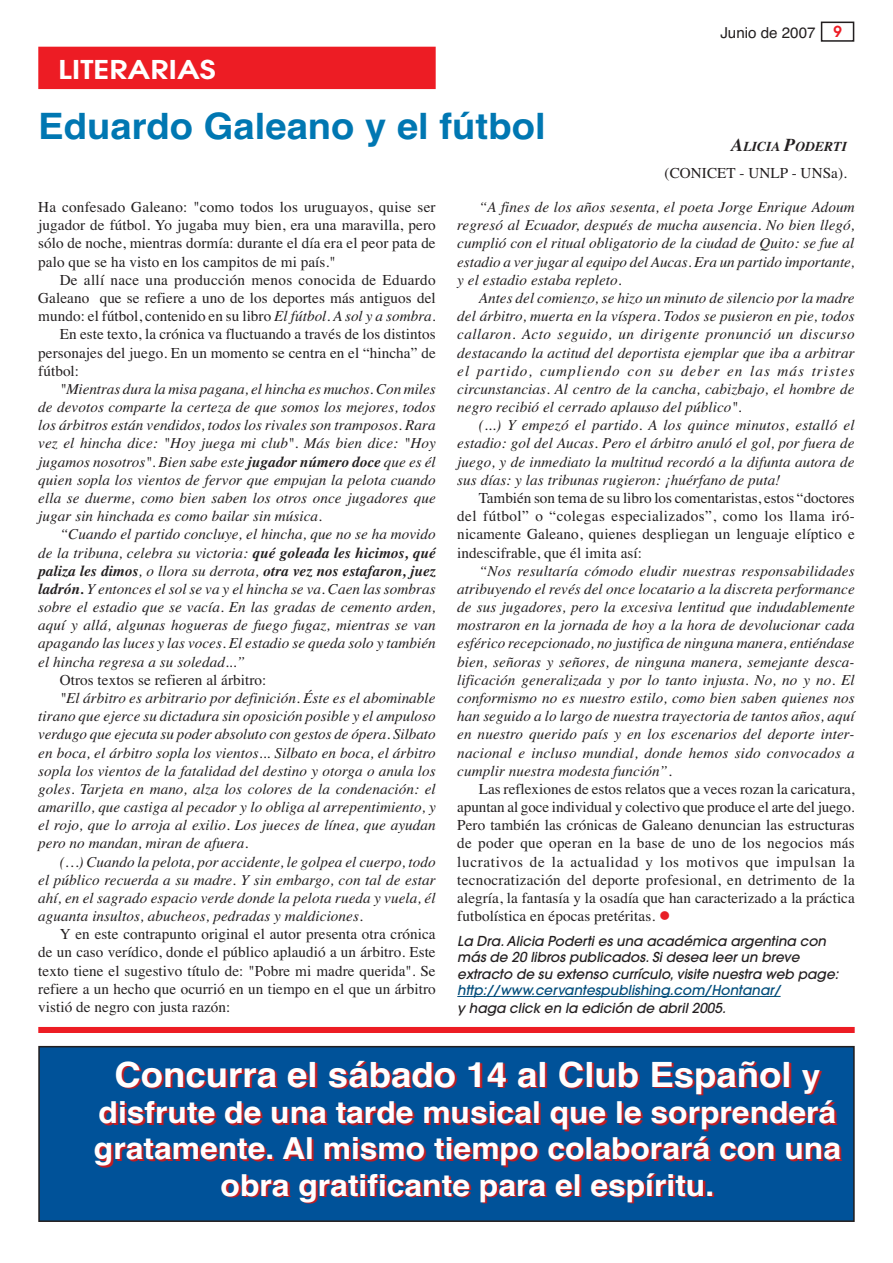
<style>
.page{position:relative;width:893px;height:1263px;background:#fff}
.page>*{position:absolute;margin:0;border:0;box-sizing:border-box;transform-origin:0 0}
.t1{font:700 36.3px "Helvetica";color:#0077b2;scale:1.05 1}
.t2{font:700 34.8px "Helvetica";color:#fff;scale:1.05 1}
.t3{font:700 30.3px/36.3px "Helvetica";color:#fff;text-align:center;scale:1.05 1}
.t4{font:600 25.8px "Avant Garde";color:#fff;scale:1.2 1}
.t5{font:italic 15.15px/18.1px "Times";letter-spacing:.005em;color:#231f20;text-align:justify}
.t6{font:15.15px/18.1px "Times";letter-spacing:.005em;color:#231f20;text-align:justify}
.t7{font:15.15px "Helvetica";color:#231f20}
.t8{font:italic 500 13.65px/16.4px "Avant Garde";color:#231f20}
.t9{font:italic 500 13.65px "Avant Garde";color:#004c7a}
.t10{font:italic 700 13.65px "Times";color:#231f20}
.s1{font-family:"Avant Garde";font-weight:600;color:#ed1c24}
.s2{font-size:18.15px}
.s3{font-style:italic}
.s4{font-weight:700}
.s5{font-size:31.8px}
</style>
<div class="page">
<div style="left:820px;top:22px;width:34px;height:20px;border:2px solid #231f20"></div>
<div style="left:39px;top:1047px;width:814px;height:174px;background:#005299"></div>
<div style="left:38px;top:1046px;width:816px;height:176px;border:2px solid #231f20"></div>
<div style="left:38px;top:47px;width:397px;height:42px;background:#ed1c24"></div>
<hr style="left:457px;top:996px;width:74px;height:1px;background:#004c7a">
<svg style="left:531px;top:996px;width:33px;height:1px"></svg>
<hr style="left:564px;top:996px;width:216px;height:1px;background:#004c7a">
<div style="left:38px;top:1027px;width:816px;height:6px;background:#ed1c24"></div>
<h3 class="t4" style="left:58px;top:60px;width:133px">LITERARIAS</h3>
<h1 class="t1" style="left:38px;top:113px;width:484px">Eduardo Galeano y el fútbol</h1>
<p class="t7" style="left:720px;top:27px;width:123px">Junio de 2007 <span class="s1">9</span></p>
<p class="t10" style="left:731px;top:142px;width:117px"><span class="s2">A</span>LICIA <span class="s2">P</span>ODERTI</p>
<p class="t6" style="left:664px;top:165px;width:184px">(CONICET - UNLP - UNSa).</p>
<p class="t6" style="left:38px;top:199px;width:399px">Ha confesado Galeano: "como todos los uruguayos, quise ser jugador de fútbol. Yo jugaba muy bien, era una maravilla, pero sólo de noche, mientras dormía: durante el día era el peor pata de palo que se ha visto en los campitos de mi país."</p>
<p class="t6" style="left:60px;top:272px;width:377px">De allí nace una producción menos conocida de Eduardo</p>
<p class="t6" style="left:38px;top:290px;width:399px">Galeano que se refiere a uno de los deportes más antiguos del</p>
<p class="t6" style="left:38px;top:308px;width:399px">mundo: el fútbol, contenido en su libro <span class="s3">El fútbol. A sol y a sombra</span>.</p>
<p class="t6" style="left:60px;top:327px;width:377px">En este texto, la crónica va fluctuando a través de los distintos</p>
<p class="t6" style="left:38px;top:345px;width:399px">personajes del juego. En un momento se centra en el “hincha” de</p>
<p class="t6" style="left:38px;top:363px;width:42px">fútbol:</p>
<p class="t5" style="left:38px;top:381px;width:399px;text-indent:21px">"Mientras dura la misa pagana, el hincha es muchos. Con miles de devotos comparte la certeza de que somos los mejores, todos los árbitros están vendidos, todos los rivales son tramposos. Rara vez el hincha dice: "Hoy juega mi club". Más bien dice: "Hoy jugamos nosotros". Bien sabe este <span class="s4">jugador número doce</span> que es él quien sopla los vientos de fervor que empujan la pelota cuando ella se duerme, como bien saben los otros once jugadores que jugar sin hinchada es como bailar sin música.</p>
<p class="t5" style="left:38px;top:527px;width:399px;text-indent:21px">“Cuando el partido concluye, el hincha, que no se ha movido de la tribuna, celebra su victoria: <span class="s4">qué goleada les hicimos, qué paliza les dimos</span>, o llora su derrota, <span class="s4">otra vez nos estafaron, juez ladrón.</span> Y entonces el sol se va y el hincha se va. Caen las sombras sobre el estadio que se vacía. En las gradas de cemento arden, aquí y allá, algunas hogueras de fuego fugaz, mientras se van apagando las luces y las voces. El estadio se queda solo y también el hincha regresa a su soledad...”</p>
<p class="t6" style="left:60px;top:672px;width:208px">Otros textos se refieren al árbitro:</p>
<p class="t5" style="left:38px;top:690px;width:399px;text-indent:21px">"El árbitro es arbitrario por definición. Éste es el abominable tirano que ejerce su dictadura sin oposición posible y el ampuloso verdugo que ejecuta su poder absoluto con gestos de ópera. Silbato en boca, el árbitro sopla los vientos... Silbato en boca, el árbitro sopla los vientos de la fatalidad del destino y otorga o anula los goles. Tarjeta en mano, alza los colores de la condenación: el amarillo, que castiga al pecador y lo obliga al arrepentimiento, y el rojo, que lo arroja al exilio. Los jueces de línea, que ayudan pero no mandan, miran de afuera.</p>
<p class="t5" style="left:38px;top:854px;width:399px;text-indent:21px">(…) Cuando la pelota, por accidente, le golpea el cuerpo, todo el público recuerda a su madre. Y sin embargo, con tal de estar ahí, en el sagrado espacio verde donde la pelota rueda y vuela, él aguanta insultos, abucheos, pedradas y maldiciones.</p>
<p class="t6" style="left:38px;top:927px;width:399px;text-indent:21px">Y en este contrapunto original el autor presenta otra crónica de un caso verídico, donde el público aplaudió a un árbitro. Este texto tiene el sugestivo título de: "Pobre mi madre querida". Se refiere a un hecho que ocurrió en un tiempo en el que un árbitro vistió de negro con justa razón:</p>
<p class="t5" style="left:457px;top:199px;width:399px;text-indent:21px">“A fines de los años sesenta, el poeta Jorge Enrique Adoum regresó al Ecuador, después de mucha ausencia. No bien llegó, cumplió con el ritual obligatorio de la ciudad de Quito: se fue al estadio a ver jugar al equipo del Aucas. Era un partido importante, y el estadio estaba repleto.</p>
<p class="t5" style="left:457px;top:290px;width:399px;text-indent:21px">Antes del comienzo, se hizo un minuto de silencio por la madre del árbitro, muerta en la víspera. Todos se pusieron en pie, todos callaron. Acto seguido, un dirigente pronunció un discurso destacando la actitud del deportista ejemplar que iba a arbitrar el partido, cumpliendo con su deber en las más tristes circunstancias. Al centro de la cancha, cabizbajo, el hombre de negro recibió el cerrado aplauso del público".</p>
<p class="t5" style="left:457px;top:417px;width:399px;text-indent:21px">(...) Y empezó el partido. A los quince minutos, estalló el estadio: gol del Aucas. Pero el árbitro anuló el gol, por fuera de juego, y de inmediato la multitud recordó a la difunta autora de sus días: y las tribunas rugieron: ¡huérfano de puta!</p>
<p class="t6" style="left:457px;top:490px;width:399px;text-indent:21px">También son tema de su libro los comentaristas, estos “doctores del fútbol” o “colegas especializados”, como los llama iró&shy;nicamente Galeano, quienes despliegan un lenguaje elíptico e indescifrable, que él imita así:</p>
<p class="t5" style="left:457px;top:563px;width:399px;text-indent:21px">“Nos resultaría cómodo eludir nuestras responsabilidades atribuyendo el revés del once locatario a la discreta performance de sus jugadores, pero la excesiva lentitud que indudablemente mostraron en la jornada de hoy a la hora de devolucionar cada esférico recepcionado, no justifica de ninguna manera, entiéndase bien, señoras y señores, de ninguna manera, semejante desca&shy;lificación generalizada y por lo tanto injusta. No, no y no. El conformismo no es nuestro estilo, como bien saben quienes nos han seguido a lo largo de nuestra trayectoria de tantos años, aquí en nuestro querido país y en los escenarios del deporte inter&shy;nacional e incluso mundial, donde hemos sido convocados a cumplir nuestra modesta función”.</p>
<p class="t6" style="left:457px;top:781px;width:399px;text-indent:21px">Las reflexiones de estos relatos que a veces rozan la caricatura, apuntan al goce individual y colectivo que produce el arte del juego.<br>Pero también las crónicas de Galeano denuncian las estructuras de poder que operan en la base de uno de los negocios más lucrativos de la actualidad y los motivos que impulsan la tecnocratización del deporte profesional, en detrimento de la alegría, la fantasía y la osadía que han caracterizado a la práctica futbolística en épocas pretéritas.</p>
<p class="t8" style="left:457px;top:934px;width:385px">La Dra.Alicia Poderti es una académica argentina con más de 20 libros publicados.Si desea leer un breve extracto de su extenso currículo,visite nuestra web page:</p>
<p class="t9" style="left:457px;top:985px;width:327px">http://www.cervantespublishing.com/Hontanar/</p>
<p class="t8" style="left:457px;top:1001px;width:272px">y haga click en la edición de abril 2005.</p>
<h2 class="t2" style="left:114px;top:1062px;width:674px">Concurra el sábado 14 al Club Español <span class="s5">y</span></h2>
<h3 class="t3" style="left:94px;top:1097px;width:713px">disfrute de una tarde musical que le sorprenderá gratamente. Al mismo tiempo colaborará con una obra gratificante para el espíritu.</h3>
</div>
